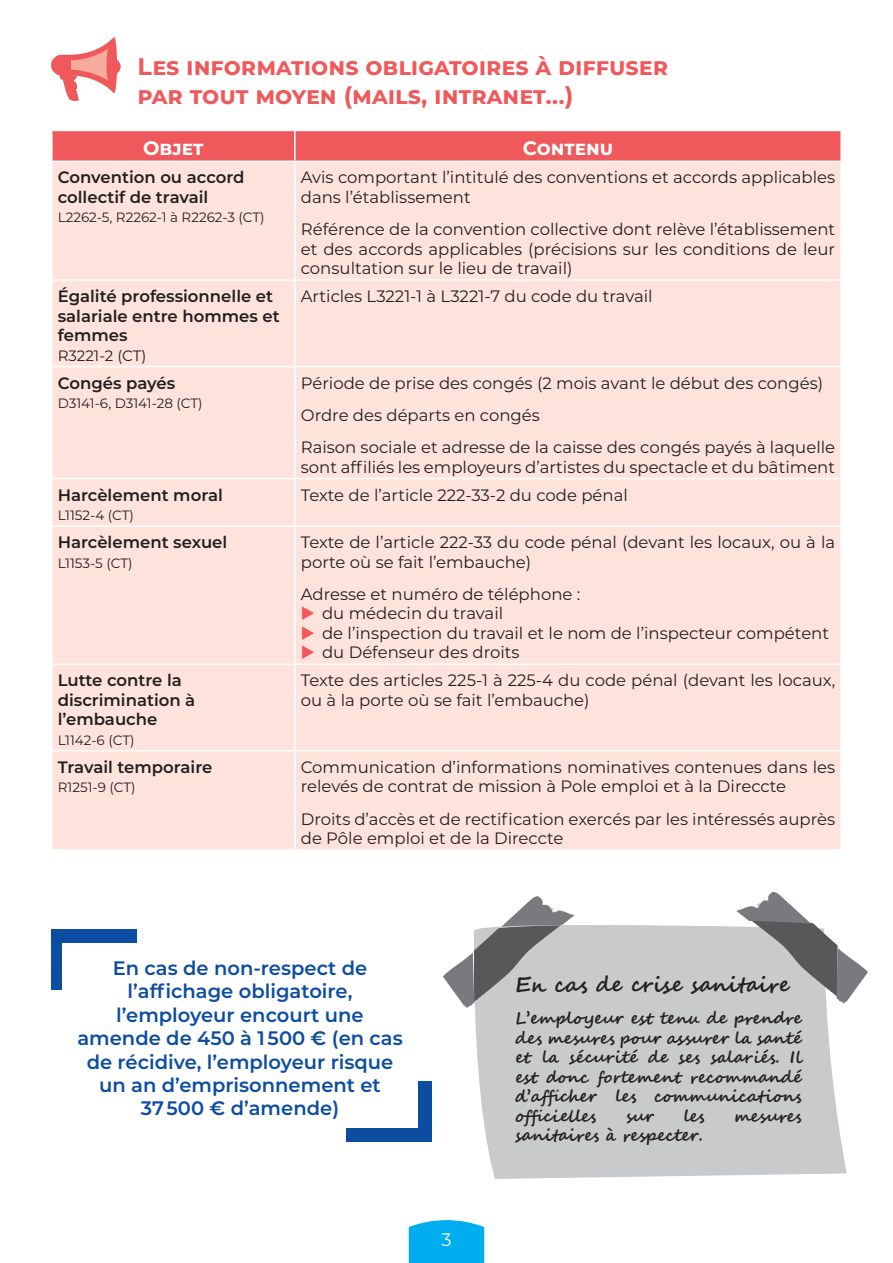
<style>
.page{position:relative;width:893px;height:1263px;background:#fff}
.page>*{position:absolute;margin:0;border:0;box-sizing:border-box;transform-origin:0 0}
.t1{font:700 24px/28.8px "Montserrat";color:#f0595b}
.t2{font:700 21px "Segoe Script";color:#231f20}
.t3{font:600 19.5px/23.4px "Montserrat";color:#0d4da1;text-align:center}
.t4{font:700 19.5px "Montserrat";color:#fff}
.t5{font:18px "Montserrat";color:#fff}
.t6{font:16.5px/19.5px "Montserrat";color:#231f20}
.t7{font:600 16.5px/19.5px "Montserrat";color:#231f20}
.t8{font:700 16.5px/19.5px "Segoe Script";color:#231f20;text-align:justify}
.t9{font:15px "Montserrat";letter-spacing:-.005em;color:#231f20}
.t10{font:13.5px "Montserrat";color:#231f20}
</style>
<div class="page">
<svg style="left:408px;top:1220px;width:77px;height:43px"></svg>
<div style="left:53px;top:131px;width:787px;height:30px;background:#f0595b"></div>
<div style="left:53px;top:162px;width:787px;height:687px;background:#fde3dc"></div>
<hr style="left:294px;top:131px;width:2px;height:30px;background:#fff">
<hr style="left:294px;top:162px;width:2px;height:117px;background:#fff">
<hr style="left:51px;top:279px;width:244px;height:2px;background:#fff">
<hr style="left:295px;top:279px;width:547px;height:2px;background:#fff">
<hr style="left:294px;top:281px;width:2px;height:85px;background:#fff">
<hr style="left:51px;top:366px;width:244px;height:1px;background:#fff">
<hr style="left:295px;top:366px;width:547px;height:1px;background:#fff">
<hr style="left:294px;top:367px;width:2px;height:111px;background:#fff">
<hr style="left:51px;top:478px;width:244px;height:1px;background:#fff">
<hr style="left:295px;top:478px;width:547px;height:1px;background:#fff">
<hr style="left:294px;top:479px;width:2px;height:46px;background:#fff">
<hr style="left:51px;top:525px;width:244px;height:2px;background:#fff">
<hr style="left:295px;top:525px;width:547px;height:2px;background:#fff">
<hr style="left:294px;top:527px;width:2px;height:136px;background:#fff">
<hr style="left:51px;top:663px;width:244px;height:2px;background:#fff">
<hr style="left:295px;top:663px;width:547px;height:2px;background:#fff">
<hr style="left:294px;top:665px;width:2px;height:85px;background:#fff">
<hr style="left:51px;top:750px;width:244px;height:1px;background:#fff">
<hr style="left:295px;top:750px;width:547px;height:1px;background:#fff">
<hr style="left:294px;top:751px;width:2px;height:98px;background:#fff">
<svg style="left:51px;top:37px;width:70px;height:64px"></svg>
<div style="left:115px;top:62px;width:5px;height:8px;background:#f0595b;border-radius:50%"></div>
<div style="left:475px;top:925px;width:372px;height:254px;background:#c9cacc"></div>
<svg style="left:443px;top:896px;width:132px;height:112px"></svg>
<svg style="left:736px;top:892px;width:132px;height:112px"></svg>
<div style="left:346px;top:1081px;width:85px;height:61px;background:#0d4da1"></div>
<div style="left:51px;top:929px;width:85px;height:61px;background:#0d4da1"></div>
<div style="left:62px;top:943px;width:356px;height:185px;background:#fff"></div>
<svg style="left:302px;top:606px;width:12px;height:14px"></svg>
<svg style="left:302px;top:626px;width:12px;height:33px"></svg>
<h1 class="t1" style="left:138px;top:51px;width:532px">Les informations obligatoires à diffuser par tout moyen (mails, intranet...)</h1>
<p class="t4" style="left:143px;top:134px;width:62px">Objet</p>
<p class="t4" style="left:523px;top:134px;width:92px">Contenu</p>
<p class="t7" style="left:58px;top:167px;width:188px">Convention ou accord collectif de travail</p>
<p class="t10" style="left:58px;top:208px;width:208px">L2262-5, R2262-1 à R2262-3 (CT)</p>
<p class="t6" style="left:301px;top:167px;width:536px">Avis comportant l’intitulé des conventions et accords applicables dans l’établissement</p>
<p class="t6" style="left:301px;top:219px;width:536px;text-align:justify">Référence de la convention collective dont relève l’établissement et des accords applicables (précisions sur les conditions de leur consultation sur le lieu de travail)</p>
<p class="t7" style="left:58px;top:286px;width:224px">Égalité professionnelle et salariale entre hommes et femmes</p>
<p class="t9" style="left:58px;top:345px;width:90px">R3221-2 (CT)</p>
<p class="t6" style="left:301px;top:286px;width:353px">Articles L3221-1 à L3221-7 du code du travail</p>
<p class="t7" style="left:58px;top:372px;width:119px">Congés payés</p>
<p class="t10" style="left:58px;top:394px;width:146px">D3141-6, D3141-28 (CT)</p>
<p class="t6" style="left:301px;top:366px;width:536px;line-height:32.2px">Période de prise des congés (2 mois avant le début des congés)<br>Ordre des départs en congés<br>Raison sociale et adresse de la caisse des congés payés à laquelle</p>
<p class="t6" style="left:301px;top:456px;width:536px">sont affiliés les employeurs d’artistes du spectacle et du bâtiment</p>
<p class="t7" style="left:58px;top:484px;width:167px">Harcèlement moral</p>
<p class="t10" style="left:58px;top:506px;width:78px">L1152-4 (CT)</p>
<p class="t6" style="left:301px;top:484px;width:328px">Texte de l’article 222-33-2 du code pénal</p>
<p class="t7" style="left:58px;top:532px;width:171px">Harcèlement sexuel</p>
<p class="t10" style="left:58px;top:553px;width:76px">L1153-5 (CT)</p>
<p class="t6" style="left:301px;top:532px;width:536px">Texte de l’article 222-33 du code pénal (devant les locaux, ou à la porte où se fait l’embauche)</p>
<p class="t6" style="left:322px;top:584px;width:509px;text-indent:-21px">Adresse et numéro de téléphone :<br>du médecin du travail<br>de l’inspection du travail et le nom de l’inspecteur compétent du Défenseur des droits</p>
<p class="t7" style="left:58px;top:670px;width:139px">Lutte contre la discrimination à l’embauche</p>
<p class="t10" style="left:58px;top:731px;width:78px">L1142-6 (CT)</p>
<p class="t6" style="left:301px;top:670px;width:536px">Texte des articles 225-1 à 225-4 du code pénal (devant les locaux, ou à la porte où se fait l’embauche)</p>
<p class="t7" style="left:58px;top:756px;width:156px">Travail temporaire</p>
<p class="t10" style="left:58px;top:778px;width:79px">R1251-9 (CT)</p>
<p class="t6" style="left:301px;top:756px;width:536px">Communication d’informations nominatives contenues dans les relevés de contrat de mission à Pole emploi et à la Direccte</p>
<p class="t6" style="left:301px;top:808px;width:536px">Droits d’accès et de rectification exercés par les intéressés auprès de Pôle emploi et de la Direccte</p>
<p class="t3" style="left:77px;top:955px;width:327px">En cas de non-respect de l’affichage obligatoire, l’employeur encourt une amende de 450 à 1 500 € (en cas de récidive, l’employeur risque un an d’emprisonnement et<br>37 500 € d’amende)</p>
<p class="t5" style="left:441px;top:1227px;width:12px">3</p>
<p class="t2" style="left:515px;top:968px;width:276px">En cas de crise sanitaire</p>
<p class="t8" style="left:515px;top:1009px;width:289px">L’employeur est tenu de prendre des mesures pour assurer la santé et la sécurité de ses salariés. Il est donc fortement recommandé d’afficher les communications officielles</p>
<p class="t8" style="left:625px;top:1106px;width:29px">sur</p>
<p class="t8" style="left:683px;top:1106px;width:23px">les</p>
<p class="t8" style="left:734px;top:1106px;width:69px">mesures</p>
<p class="t8" style="left:515px;top:1126px;width:189px">sanitaires à respecter.</p>
</div>
